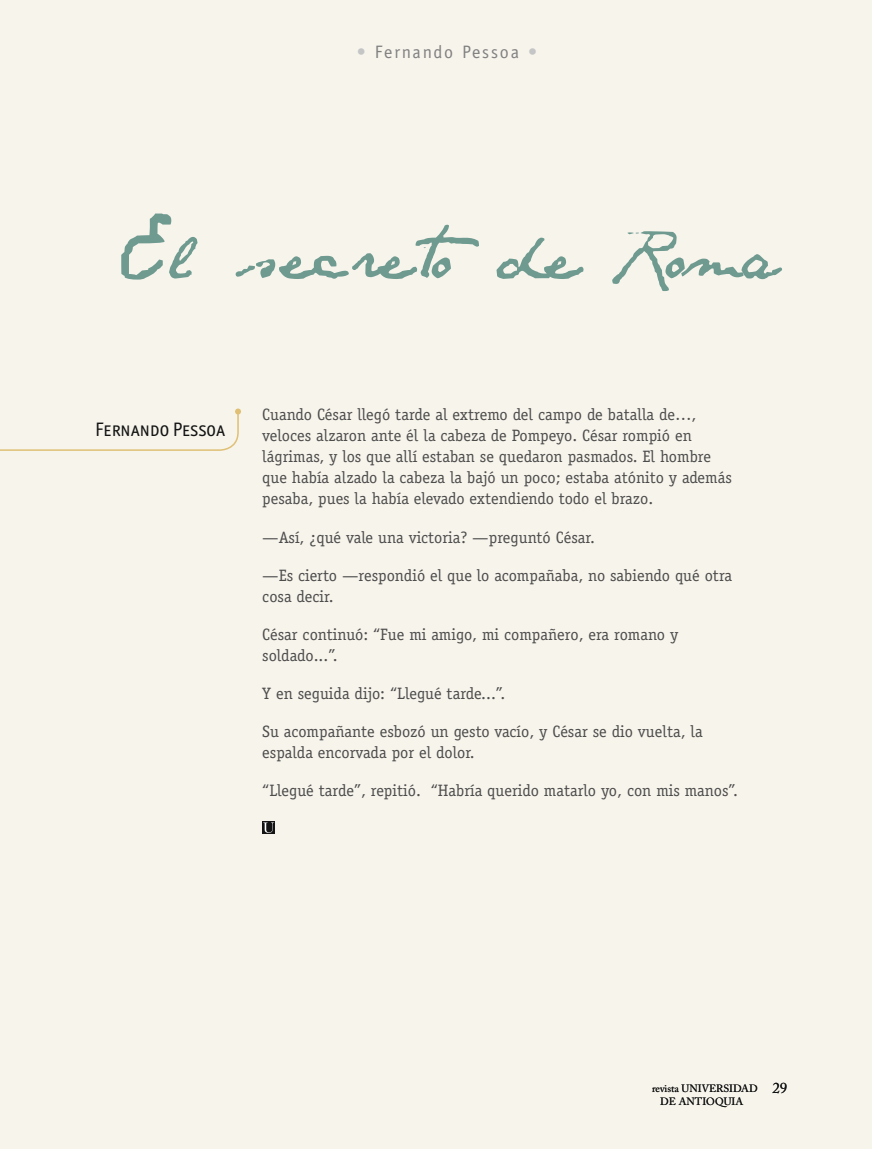
<style>
.page{position:relative;width:872px;height:1149px;background:#fff}
.page>*{position:absolute;margin:0;border:0;box-sizing:border-box;transform-origin:0 0}
.t1{font:108px "SANTOSDUMONT";color:#6e9a90}
.t2{font:19.5px "Officina Sans ITC Book SC";color:#131413}
.t3{font:18px "Officina Sans LT";letter-spacing:.1em;color:#818181}
.t4{font:16.5px/21px "Officina Serif";color:#4d4d4c}
.t5{font:15px "Adobe Caslon Pro";color:#131413}
.t6{font:10.5px/12.6px "Adobe Caslon Pro";color:#131413;text-align:center}
.s1{color:#c4c5c5}
</style>
<div class="page">
<div style="left:0;top:0;width:872px;height:1148px;background:#f7f4ec"></div>
<svg style="left:262px;top:821px;width:13px;height:12px"></svg>
<svg style="left:263px;top:822px;width:11px;height:10px"></svg>
<svg style="left:0;top:408px;width:241px;height:43px"></svg>
<p class="t3" style="left:357px;top:42px;width:182px"><span class="s1">•</span> Fernando Pessoa <span class="s1">•</span></p>
<h1 class="t1" style="left:116px;top:190px;width:662px">El secre to de Roma</h1>
<p class="t2" style="left:95px;top:418px;width:132px">Fernando Pessoa</p>
<p class="t4" style="left:262px;top:404px;width:471px">Cuando César llegó tarde al extremo del campo de batalla de…, veloces alzaron ante él la cabeza de Pompeyo. César rompió en lágrimas, y los que allí estaban se quedaron pasmados. El hombre que había alzado la cabeza la bajó un poco; estaba atónito y además pesaba, pues la había elevado extendiendo todo el brazo.</p>
<p class="t4" style="left:262px;top:526px;width:334px">—Así, ¿qué vale una victoria? —preguntó César.</p>
<p class="t4" style="left:262px;top:564px;width:471px">—Es cierto —respondió el que lo acompañaba, no sabiendo qué otra cosa decir.</p>
<p class="t4" style="left:262px;top:623px;width:417px">César continuó: “Fue mi amigo, mi compañero, era romano y soldado...”.</p>
<p class="t4" style="left:262px;top:682px;width:244px">Y en seguida dijo: “Llegué tarde...”.</p>
<p class="t4" style="left:262px;top:720px;width:442px">Su acompañante esbozó un gesto vacío, y César se dio vuelta, la espalda encorvada por el dolor.</p>
<p class="t4" style="left:262px;top:779px;width:477px">“Llegué tarde”, repitió. “Habría querido matarlo yo, con mis manos”.</p>
<p class="t6" style="left:652px;top:1082px;width:107px">revista UNIVERSIDAD<br>DE ANTIOQUIA</p>
<p class="t5" style="left:772px;top:1078px;width:16px">29</p>
</div>
